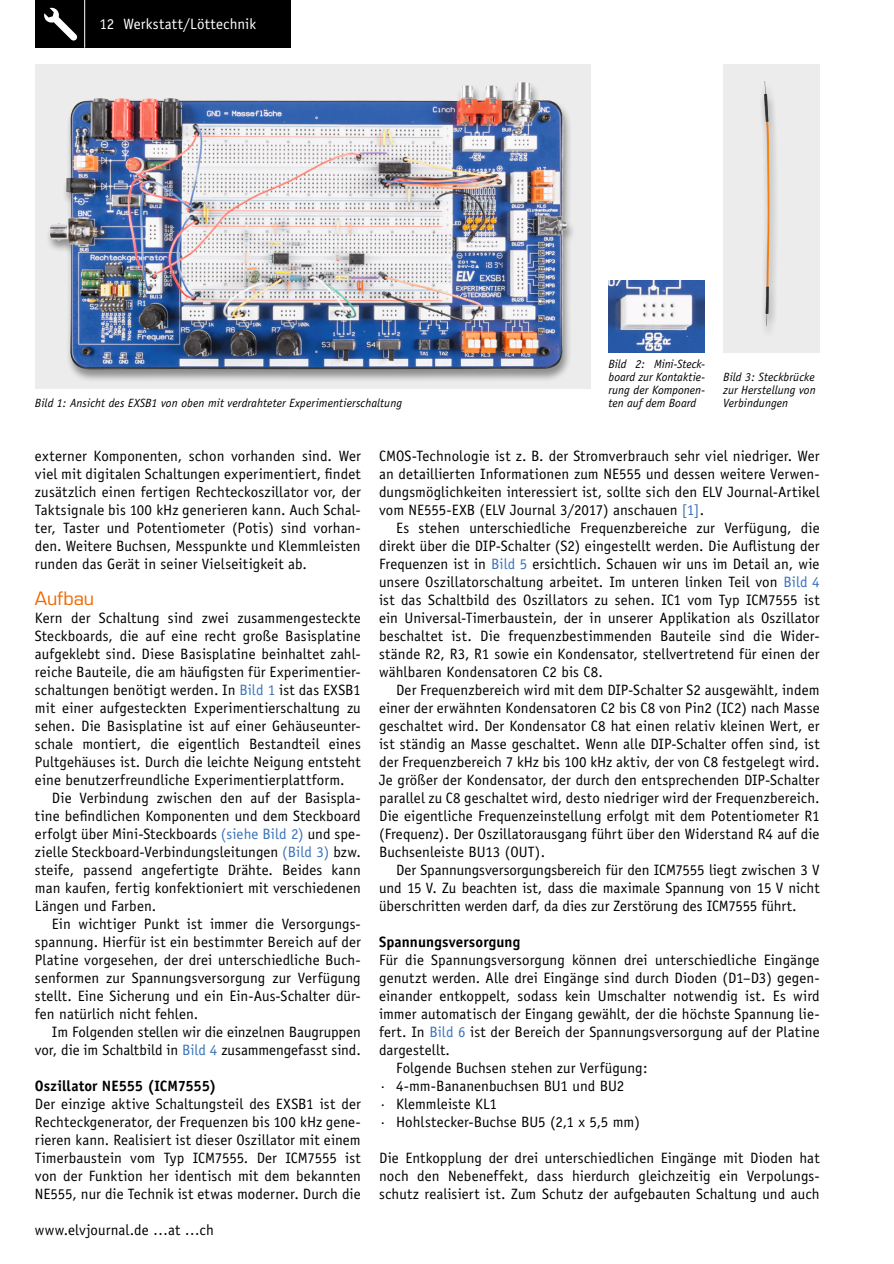
<style>
.page{position:relative;width:894px;height:1264px;background:#fff}
.page>*{position:absolute;margin:0;border:0;box-sizing:border-box;transform-origin:0 0}
.Subhead_5{font:18px "Eurostile";color:#ef6800}
.Fließtext_Neue_Zeile{font:15px/18px "Officina Sans";letter-spacing:.005em;color:#000;text-align:justify}
.Fließtext_Neuer_Absa{font:15px/18px "Officina Sans";letter-spacing:.005em;color:#000;text-align:justify}
.Fließtext_Neuer_Absa-2{font:700 15px "Officina Sans";letter-spacing:.005em;color:#000}
.Kopfzeile_links{font:15px "Officina Sans";letter-spacing:.01em;color:#fff}
.Bildunterschrift{font:italic 12px/12.8px "Officina Sans";letter-spacing:.005em;color:#000;text-align:justify}
.s1{color:#3a72b8}
</style>
<div class="page">
<div style="left:35px;top:1px;width:255px;height:47px;background:#000"></div>
<hr style="left:84px;top:1px;width:1px;height:47px;background:#fff">
<svg style="left:44px;top:7px;width:33px;height:34px"></svg>
<div style="left:35px;top:65px;width:555px;height:324px;background:#ececec"></div>
<div style="left:45px;top:82px;width:531px;height:301px;background:#000;opacity:.4"></div>
<img style="left:50px;top:82px;width:517px;height:287px">
<div style="left:723px;top:65px;width:96px;height:288px;background:#ececec"></div>
<div style="left:759px;top:81px;width:20px;height:258px;background:#000;opacity:.4"></div>
<img style="left:763px;top:81px;width:6px;height:245px">
<img style="left:608px;top:281px;width:97px;height:72px">
<p class="Kopfzeile_links" style="left:100px;top:15px;width:158px">12 Werkstatt/Löttechnik</p>
<p class="Bildunterschrift" style="left:35px;top:396px;width:368px">Bild 1: Ansicht des EXSB1 von oben mit verdrahteter Experimentierschaltung</p>
<p class="Bildunterschrift" style="left:608px;top:358px;width:98px">Bild 2: Mini-Steck&shy;board zur Kontaktie&shy;rung der Komponen&shy;ten auf dem Board</p>
<p class="Bildunterschrift" style="left:723px;top:370px;width:94px">Bild 3: Steckbrücke zur Herstellung von Verbindungen</p>
<p class="Fließtext_Neue_Zeile" style="left:35px;top:447px;width:327px">externer Komponenten, schon vorhanden sind. Wer viel mit digitalen Schaltungen experimentiert, findet zusätzlich einen fertigen Rechteckoszillator vor, der Taktsignale bis 100 kHz generieren kann. Auch Schal&shy;ter, Taster und Potentiometer (Potis) sind vorhan&shy;den. Weitere Buchsen, Messpunkte und Klemmleisten runden das Gerät in seiner Vielseitigkeit ab.</p>
<p class="Subhead_5" style="left:35px;top:587px;width:61px">Aufbau</p>
<p class="Fließtext_Neuer_Absa" style="left:35px;top:609px;width:327px">Kern der Schaltung sind zwei zusammengesteckte Steckboards, die auf eine recht große Basisplatine aufgeklebt sind. Diese Basisplatine beinhaltet zahl&shy;reiche Bauteile, die am häufigsten für Experimentier&shy;schaltungen benötigt werden. In <span class="s1">Bild 1</span> ist das EXSB1 mit einer aufgesteckten Experimentierschaltung zu sehen. Die Basisplatine ist auf einer Gehäuseunter&shy;schale montiert, die eigentlich Bestandteil eines Pultgehäuses ist. Durch die leichte Neigung entsteht eine benutzerfreundliche Experimentierplattform.</p>
<p class="Fließtext_Neue_Zeile" style="left:35px;top:789px;width:327px;text-indent:17px">Die Verbindung zwischen den auf der Basispla&shy;tine befindlichen Komponenten und dem Steckboard erfolgt über Mini-Steckboards <span class="s1">(siehe Bild 2)</span> und spe&shy;zielle Steckboard-Verbindungsleitungen <span class="s1">(Bild 3)</span> bzw. steife, passend angefertigte Drähte. Beides kann man kaufen, fertig konfektioniert mit verschiedenen Längen und Farben.</p>
<p class="Fließtext_Neue_Zeile" style="left:35px;top:915px;width:327px;text-indent:17px">Ein wichtiger Punkt ist immer die Versorgungs&shy;spannung. Hierfür ist ein bestimmter Bereich auf der Platine vorgesehen, der drei unterschiedliche Buch&shy;senformen zur Spannungsversorgung zur Verfügung stellt. Eine Sicherung und ein Ein-Aus-Schalter dür&shy;fen natürlich nicht fehlen.</p>
<p class="Fließtext_Neue_Zeile" style="left:35px;top:1023px;width:327px;text-align:right">Im Folgenden stellen wir die einzelnen Baugruppen vor, die im Schaltbild in <span class="s1">Bild 4</span> zusammengefasst sind.</p>
<p class="Fließtext_Neuer_Absa-2" style="left:35px;top:1076px;width:183px">Oszillator NE555 (ICM7555)</p>
<p class="Fließtext_Neuer_Absa" style="left:35px;top:1095px;width:327px">Der einzige aktive Schaltungsteil des EXSB1 ist der Rechteckgenerator, der Frequenzen bis 100 kHz gene&shy;rieren kann. Realisiert ist dieser Oszillator mit einem Timerbaustein vom Typ ICM7555. Der ICM7555 ist von der Funktion her identisch mit dem bekannten NE555, nur die Technik ist etwas moderner. Durch die</p>
<p class="Fließtext_Neue_Zeile" style="left:35px;top:1221px;width:180px">www.elvjournal.de …at …ch</p>
<p class="Fließtext_Neuer_Absa" style="left:379px;top:447px;width:442px">CMOS-Technologie ist z. B. der Stromverbrauch sehr viel niedriger. Wer an detaillierten Informationen zum NE555 und dessen weitere Verwen&shy;dungsmöglichkeiten interessiert ist, sollte sich den ELV Journal-Artikel vom NE555-EXB (ELV Journal 3/2017) anschauen <span class="s1">[1]</span>.</p>
<p class="Fließtext_Neue_Zeile" style="left:379px;top:519px;width:442px;text-indent:17px">Es stehen unterschiedliche Frequenzbereiche zur Verfügung, die direkt über die DIP-Schalter (S2) eingestellt werden. Die Auflistung der Frequenzen ist in <span class="s1">Bild 5</span> ersichtlich. Schauen wir uns im Detail an, wie unsere Oszillatorschaltung arbeitet. Im unteren linken Teil von <span class="s1">Bild 4 </span>ist das Schaltbild des Oszillators zu sehen. IC1 vom Typ ICM7555 ist ein Universal-Timerbaustein, der in unserer Applikation als Oszillator beschaltet ist. Die frequenzbestimmenden Bauteile sind die Wider&shy;stände R2, R3, R1 sowie ein Kondensator, stellvertretend für einen der wählbaren Kondensatoren C2 bis C8.</p>
<p class="Fließtext_Neue_Zeile" style="left:379px;top:681px;width:442px;text-indent:17px">Der Frequenzbereich wird mit dem DIP-Schalter S2 ausgewählt, indem einer der erwähnten Kondensatoren C2 bis C8 von Pin2 (IC2) nach Masse geschaltet wird. Der Kondensator C8 hat einen relativ kleinen Wert, er ist ständig an Masse geschaltet. Wenn alle DIP-Schalter offen sind, ist der Frequenzbereich 7 kHz bis 100 kHz aktiv, der von C8 festgelegt wird.<br>Je größer der Kondensator, der durch den entsprechenden DIP-Schalter parallel zu C8 geschaltet wird, desto niedriger wird der Frequenzbereich.<br>Die eigentliche Frequenzeinstellung erfolgt mit dem Potentiometer R1 (Frequenz). Der Oszillatorausgang führt über den Widerstand R4 auf die Buchsenleiste BU13 (OUT).</p>
<p class="Fließtext_Neue_Zeile" style="left:379px;top:861px;width:442px;text-indent:17px">Der Spannungsversorgungsbereich für den ICM7555 liegt zwischen 3 V und 15 V. Zu beachten ist, dass die maximale Spannung von 15 V nicht überschritten werden darf, da dies zur Zerstörung des ICM7555 führt.</p>
<p class="Fließtext_Neuer_Absa-2" style="left:379px;top:932px;width:143px">Spannungsversorgung</p>
<p class="Fließtext_Neuer_Absa" style="left:379px;top:951px;width:442px">Für die Spannungsversorgung können drei unterschiedliche Eingänge genutzt werden. Alle drei Eingänge sind durch Dioden (D1–D3) gegen&shy;einander entkoppelt, sodass kein Umschalter notwendig ist. Es wird immer automatisch der Eingang gewählt, der die höchste Spannung lie&shy;fert. In <span class="s1">Bild 6</span> ist der Bereich der Spannungsversorgung auf der Platine dargestellt.</p>
<p class="Fließtext_Neue_Zeile" style="left:396px;top:1059px;width:253px">Folgende Buchsen stehen zur Verfügung:</p>
<p class="Fließtext_Neue_Zeile" style="left:379px;top:1077px;width:247px">· 4-mm-Bananenbuchsen BU1 und BU2</p>
<p class="Fließtext_Neue_Zeile" style="left:379px;top:1095px;width:120px">· Klemmleiste KL1</p>
<p class="Fließtext_Neue_Zeile" style="left:379px;top:1113px;width:262px">· Hohlstecker-Buchse BU5 (2,1 x 5,5 mm)</p>
<p class="Fließtext_Neuer_Absa" style="left:379px;top:1149px;width:442px">Die Entkopplung der drei unterschiedlichen Eingänge mit Dioden hat noch den Nebeneffekt, dass hierdurch gleichzeitig ein Verpolungs&shy;schutz realisiert ist. Zum Schutz der aufgebauten Schaltung und auch</p>
</div>
